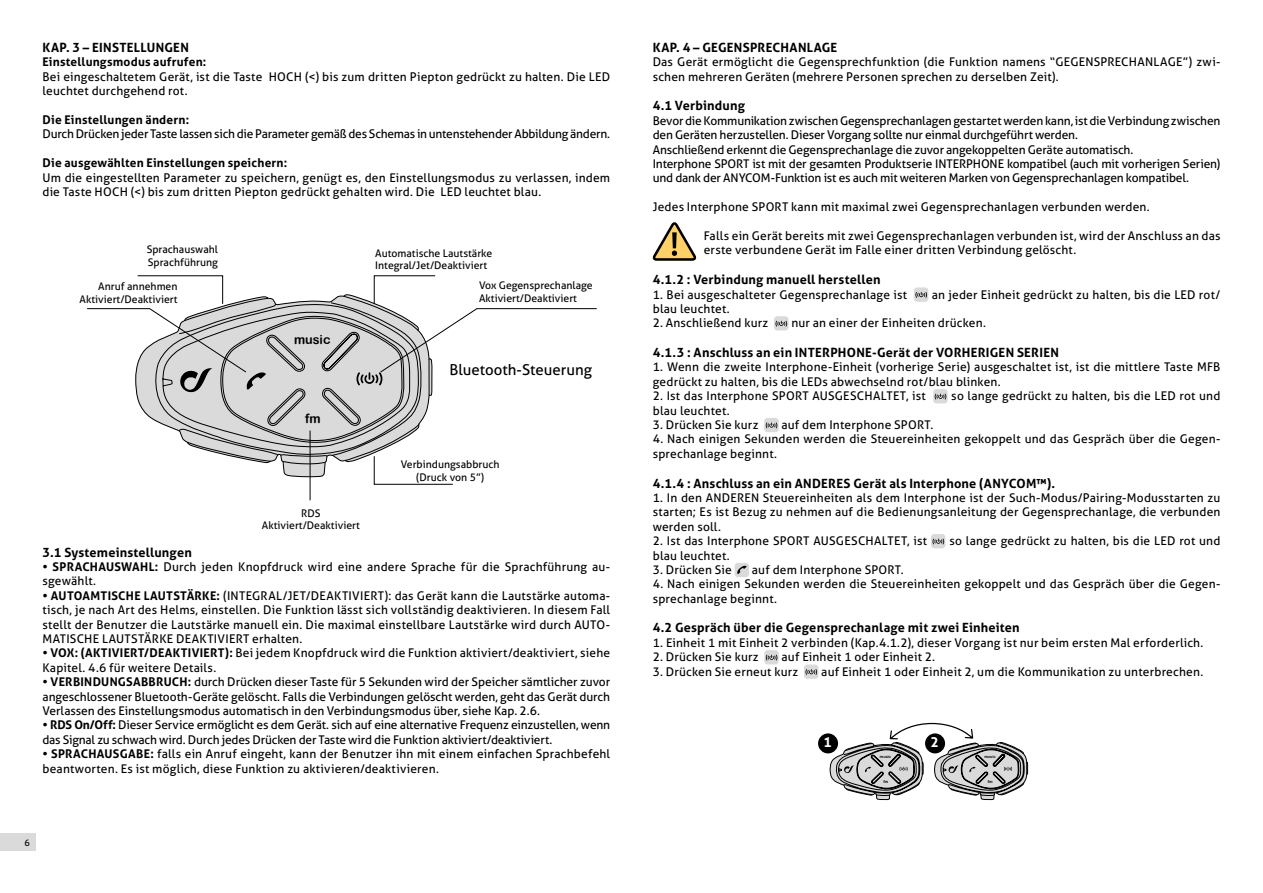
<style>
.page{position:relative;width:1263px;height:893px;background:#fff}
.page>*{position:absolute;margin:0;border:0;box-sizing:border-box;transform-origin:0 0}
.t1{font:15px "Aller Typo";color:#000}
.t2{font:700 13.8px "Aller Typo";color:#fff}
.t3{font:700 12.75px "Aller Typo";letter-spacing:.015em;color:#000}
.t4{font:12.75px "Arial Rounded MT Bold";color:#000}
.t5{font:12px/14.4px "Aller Typo";letter-spacing:.015em;color:#000}
.t6{font:12px/14.4px "Aller Typo";letter-spacing:-.015em;color:#000}
.t7{font:12px "Aller Typo";letter-spacing:-.02em;color:#000}
.t8{font:700 12px "Aller Typo";letter-spacing:.015em;color:#000}
.t9{font:10.5px/12.6px "Aller Typo";color:#000}
.t10{font:9px "Aller Typo";color:#000}
.t11{font:4.05px "Arial Rounded MT Bold";color:#000}
.s1{font-weight:700}
</style>
<div class="page">
<div style="left:0;top:833px;width:35px;height:17px;background:#dadada"></div>
<div style="left:914px;top:287px;width:14px;height:15px;background:#dadada;border-radius:3px"></div>
<svg style="left:915px;top:292px;width:12px;height:6px"></svg>
<div style="left:774px;top:316px;width:14px;height:15px;background:#dadada;border-radius:3px"></div>
<svg style="left:775px;top:321px;width:12px;height:6px"></svg>
<div style="left:933px;top:389px;width:15px;height:14px;background:#dadada;border-radius:3px"></div>
<svg style="left:934px;top:394px;width:13px;height:5px"></svg>
<div style="left:764px;top:418px;width:15px;height:14px;background:#dadada;border-radius:3px"></div>
<svg style="left:765px;top:422px;width:13px;height:6px"></svg>
<div style="left:931px;top:534px;width:14px;height:14px;background:#dadada;border-radius:3px"></div>
<svg style="left:932px;top:538px;width:12px;height:6px"></svg>
<div style="left:735px;top:563px;width:14px;height:14px;background:#dadada;border-radius:3px"></div>
<svg style="left:737px;top:566px;width:10px;height:8px"></svg>
<div style="left:764px;top:650px;width:15px;height:14px;background:#dadada;border-radius:3px"></div>
<svg style="left:765px;top:655px;width:13px;height:5px"></svg>
<div style="left:804px;top:664px;width:14px;height:15px;background:#dadada;border-radius:3px"></div>
<svg style="left:805px;top:669px;width:12px;height:6px"></svg>
<svg style="left:87px;top:308px;width:50px;height:84px"></svg>
<svg style="left:137px;top:275px;width:460px;height:226px"></svg>
<div style="left:818px;top:733px;width:20px;height:20px;background:#000;border-radius:50%"></div>
<svg style="left:829px;top:722px;width:199px;height:79px"></svg>
<svg style="left:652px;top:222px;width:45px;height:39px"></svg>
<p class="t3" style="left:43px;top:40px;width:148px">KAP. 3 – EINSTELLUNGEN</p>
<p class="t8" style="left:43px;top:55px;width:165px">Einstellungsmodus aufrufen:</p>
<p class="t5" style="left:43px;top:69px;width:569px">Bei eingeschaltetem Gerät, ist die Taste HOCH (&lt;) bis zum dritten Piepton gedrückt zu halten. Die LED leuchtet durchgehend rot.</p>
<p class="t8" style="left:43px;top:112px;width:148px">Die Einstellungen ändern:</p>
<p class="t7" style="left:43px;top:127px;width:569px">Durch Drücken jeder Taste lassen sich die Parameter gemäß des Schemas in untenstehender Abbildung ändern.</p>
<p class="t8" style="left:43px;top:155px;width:246px">Die ausgewählten Einstellungen speichern:</p>
<p class="t5" style="left:43px;top:170px;width:569px">Um die eingestellten Parameter zu speichern, genügt es, den Einstellungsmodus zu verlassen, indem die Taste HOCH (&lt;) bis zum dritten Piepton gedrückt gehalten wird. Die LED leuchtet blau.</p>
<p class="t9" style="left:147px;top:243px;width:73px">Sprachauswahl<br>Sprachführung</p>
<p class="t9" style="left:80px;top:280px;width:99px;text-align:right">Anruf annehmen<br>Aktiviert/Deaktiviert</p>
<p class="t4" style="left:294px;top:332px;width:38px">music</p>
<p class="t4" style="left:305px;top:411px;width:17px">fm</p>
<p class="t9" style="left:262px;top:507px;width:99px;text-align:center">RDS<br>Aktiviert/Deaktiviert</p>
<p class="t9" style="left:375px;top:246px;width:118px">Automatische Lautstärke<br>Integral/Jet/Deaktiviert</p>
<p class="t9" style="left:479px;top:279px;width:115px">Vox Gegensprechanlage<br>Aktiviert/Deaktiviert</p>
<p class="t1" style="left:450px;top:361px;width:144px">Bluetooth-Steuerung</p>
<p class="t9" style="left:401px;top:458px;width:100px;text-align:center">Verbindungsabbruch (Druck von 5”)</p>
<p class="t3" style="left:43px;top:544px;width:151px">3.1 Systemeinstellungen</p>
<p class="t5" style="left:43px;top:560px;width:569px"><span class="s1">• SPRACHAUSWAHL:</span> Durch jeden Knopfdruck wird eine andere Sprache für die Sprachführung au&shy;sgewählt.</p>
<p class="t5" style="left:43px;top:588px;width:569px;text-align:justify"><span class="s1">• AUTOAMTISCHE LAUTSTÄRKE:</span> (INTEGRAL/JET/DEAKTIVIERT): das Gerät kann die Lautstärke automa&shy;tisch, je nach Art des Helms, einstellen. Die Funktion lässt sich vollständig deaktivieren. In diesem Fall stellt der Benutzer die Lautstärke manuell ein. Die maximal einstellbare Lautstärke wird durch AUTO-MATISCHE LAUTSTÄRKE DEAKTIVIERT erhalten.</p>
<p class="t5" style="left:43px;top:646px;width:569px"><span class="s1">• VOX: (AKTIVIERT/DEAKTIVIERT):</span> Bei jedem Knopfdruck wird die Funktion aktiviert/deaktiviert, siehe<br>Kapitel. 4.6 für weitere Details.</p>
<p class="t5" style="left:43px;top:675px;width:569px;text-align:justify"><span class="s1">• VERBINDUNGSABBRUCH:</span> durch Drücken dieser Taste für 5 Sekunden wird der Speicher sämtlicher zuvor angeschlossener Bluetooth-Geräte gelöscht. Falls die Verbindungen gelöscht werden, geht das Gerät durch Verlassen des Einstellungsmodus automatisch in den Verbindungsmodus über, siehe Kap. 2.6.</p>
<p class="t6" style="left:43px;top:718px;width:569px"><span class="s1">• RDS On/Off:</span> Dieser Service ermöglicht es dem Gerät. sich auf eine alternative Frequenz einzustellen, wenn das Signal zu schwach wird. Durch jedes Drücken der Taste wird die Funktion aktiviert/deaktiviert.</p>
<p class="t5" style="left:43px;top:747px;width:569px"><span class="s1">• SPRACHAUSGABE:</span> falls ein Anruf eingeht, kann der Benutzer ihn mit einem einfachen Sprachbefehl beantworten. Es ist möglich, diese Funktion zu aktivieren/deaktivieren.</p>
<p class="t10" style="left:24px;top:837px;width:7px">6</p>
<p class="t3" style="left:653px;top:40px;width:186px">KAP. 4 – GEGENSPRECHANLAGE</p>
<p class="t5" style="left:653px;top:55px;width:569px">Das Gerät ermöglicht die Gegensprechfunktion (die Funktion namens “GEGENSPRECHANLAGE”) zwi&shy;schen mehreren Geräten (mehrere Personen sprechen zu derselben Zeit).</p>
<p class="t3" style="left:653px;top:98px;width:94px">4.1 Verbindung</p>
<p class="t6" style="left:653px;top:113px;width:569px">Bevor die Kommunikation zwischen Gegensprechanlagen gestartet werden kann, ist die Verbindung zwischen den Geräten herzustellen. Dieser Vorgang sollte nur einmal durchgeführt werden.<br>Anschließend erkennt die Gegensprechanlage die zuvor angekoppelten Geräte automatisch.<br>Interphone SPORT ist mit der gesamten Produktserie INTERPHONE kompatibel (auch mit vorherigen Serien) und dank der ANYCOM-Funktion ist es auch mit weiteren Marken von Gegensprechanlagen kompatibel.</p>
<p class="t5" style="left:653px;top:200px;width:498px">Jedes Interphone SPORT kann mit maximal zwei Gegensprechanlagen verbunden werden.</p>
<p class="t5" style="left:704px;top:229px;width:518px">Falls ein Gerät bereits mit zwei Gegensprechanlagen verbunden ist, wird der Anschluss an das erste verbundene Gerät im Falle einer dritten Verbindung gelöscht.</p>
<p class="t3" style="left:653px;top:272px;width:229px">4.1.2 : Verbindung manuell herstellen</p>
<p class="t5" style="left:653px;top:287px;width:256px">1. Bei ausgeschalteter Gegensprechanlage ist</p>
<p class="t5" style="left:932px;top:287px;width:290px">an jeder Einheit gedrückt zu halten, bis die LED rot/</p>
<p class="t5" style="left:653px;top:301px;width:78px">blau leuchtet.</p>
<p class="t5" style="left:653px;top:316px;width:117px">2. Anschließend kurz</p>
<p class="t5" style="left:791px;top:316px;width:196px">nur an einer der Einheiten drücken.</p>
<p class="t3" style="left:653px;top:345px;width:408px">4.1.3 : Anschluss an ein INTERPHONE-Gerät der VORHERIGEN SERIEN</p>
<p class="t5" style="left:653px;top:360px;width:569px">1. Wenn die zweite Interphone-Einheit (vorherige Serie) ausgeschaltet ist, ist die mittlere Taste MFB gedrückt zu halten, bis die LEDs abwechselnd rot/blau blinken.</p>
<p class="t5" style="left:653px;top:389px;width:275px">2. Ist das Interphone SPORT AUSGESCHALTET, ist</p>
<p class="t5" style="left:951px;top:389px;width:271px">so lange gedrückt zu halten, bis die LED rot und</p>
<p class="t5" style="left:653px;top:403px;width:78px">blau leuchtet.</p>
<p class="t5" style="left:653px;top:418px;width:107px">3. Drücken Sie kurz</p>
<p class="t5" style="left:781px;top:418px;width:153px">auf dem Interphone SPORT.</p>
<p class="t5" style="left:653px;top:432px;width:569px">4. Nach einigen Sekunden werden die Steuereinheiten gekoppelt und das Gespräch über die Gegen&shy;sprechanlage beginnt.</p>
<p class="t3" style="left:653px;top:475px;width:404px">4.1.4 : Anschluss an ein ANDERES Gerät als Interphone (ANYCOM™).</p>
<p class="t5" style="left:653px;top:490px;width:569px;text-align:justify">1. In den ANDEREN Steuereinheiten als dem Interphone ist der Such-Modus/Pairing-Modusstarten zu starten; Es ist Bezug zu nehmen auf die Bedienungsanleitung der Gegensprechanlage, die verbunden werden soll.</p>
<p class="t5" style="left:653px;top:534px;width:276px">2. Ist das Interphone SPORT AUSGESCHALTET, ist</p>
<p class="t5" style="left:949px;top:534px;width:273px">so lange gedrückt zu halten, bis die LED rot und</p>
<p class="t5" style="left:653px;top:548px;width:78px">blau leuchtet.</p>
<p class="t5" style="left:653px;top:562px;width:81px">3. Drücken Sie</p>
<p class="t5" style="left:752px;top:562px;width:153px">auf dem Interphone SPORT.</p>
<p class="t5" style="left:653px;top:577px;width:569px">4. Nach einigen Sekunden werden die Steuereinheiten gekoppelt und das Gespräch über die Gegen&shy;sprechanlage beginnt.</p>
<p class="t3" style="left:653px;top:620px;width:368px">4.2 Gespräch über die Gegensprechanlage mit zwei Einheiten</p>
<p class="t5" style="left:653px;top:635px;width:552px">1. Einheit 1 mit Einheit 2 verbinden (Kap.4.1.2), dieser Vorgang ist nur beim ersten Mal erforderlich.</p>
<p class="t5" style="left:653px;top:650px;width:107px">2. Drücken Sie kurz</p>
<p class="t5" style="left:782px;top:650px;width:155px">auf Einheit 1 oder Einheit 2.</p>
<p class="t5" style="left:653px;top:664px;width:147px">3. Drücken Sie erneut kurz</p>
<p class="t5" style="left:821px;top:664px;width:383px">auf Einheit 1 oder Einheit 2, um die Kommunikation zu unterbrechen.</p>
<p class="t2" style="left:823px;top:734px;width:10px">1</p>
<p class="t2" style="left:930px;top:734px;width:10px">2</p>
<p class="t11" style="left:880px;top:754px;width:13px">music</p>
<p class="t11" style="left:883px;top:779px;width:6px">fm</p>
<p class="t11" style="left:984px;top:754px;width:13px">music</p>
<p class="t11" style="left:988px;top:779px;width:6px">fm</p>
</div>
